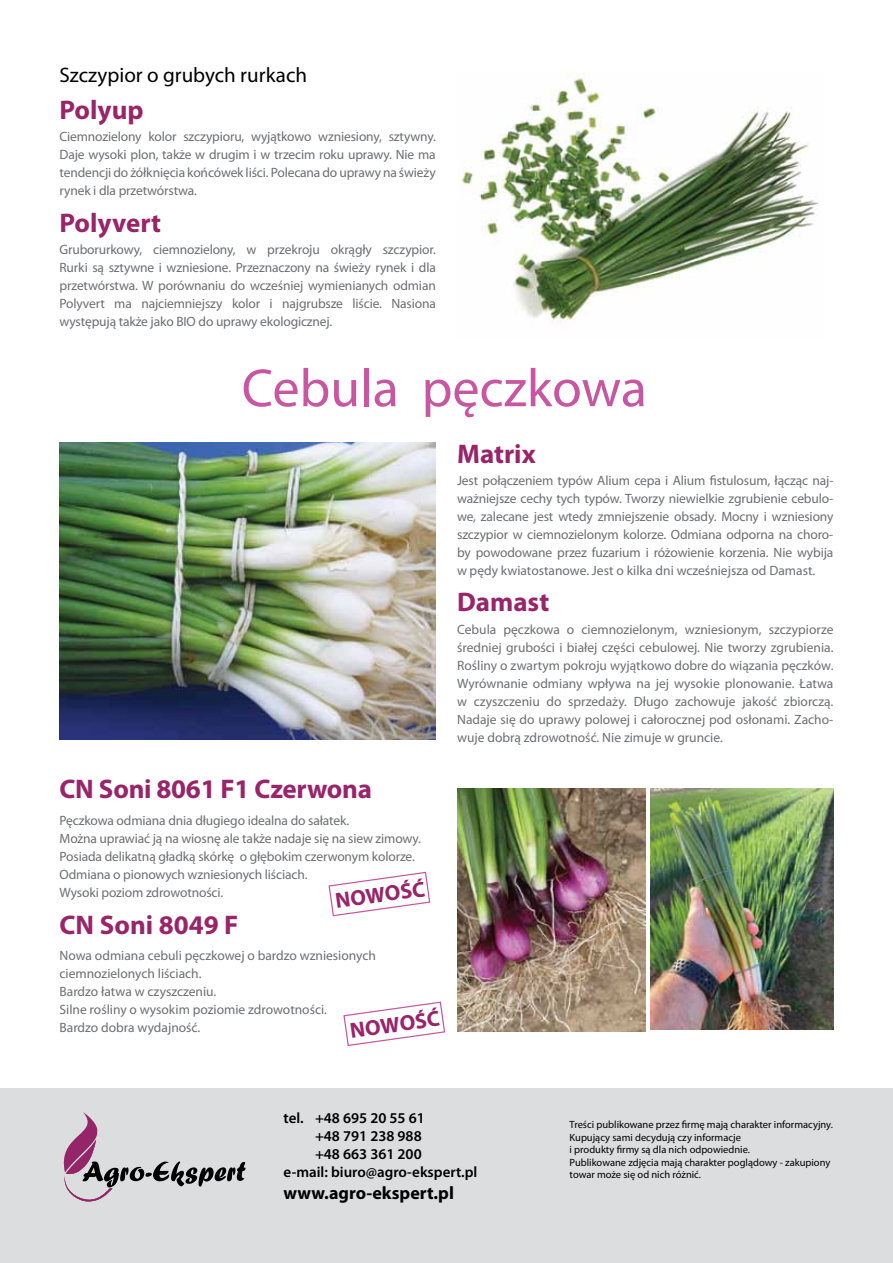
<style>
.page{position:relative;width:893px;height:1263px;background:#fff}
.page>*{position:absolute;margin:0;border:0;box-sizing:border-box;transform-origin:0 0}
.t1{font:54px "Myriad Pro";color:#c657a0}
.t2{font:700 27px "Myriad Pro";color:#982569}
.t3{font:700 21.9px "Myriad Pro";color:#982569}
.t4{font:21px "Myriad Pro";color:#000}
.t5{font:700 18px "Myriad Pro";color:#000}
.t6{font:600 15px "Myriad Pro";color:#000}
.t7{font:13.5px/18px "Myriad Pro";letter-spacing:-.01em;color:#6d6e71;text-align:justify}
.t8{font:10.5px/12.6px "Myriad Pro";color:#000}
</style>
<div class="page">
<div style="left:0;top:1089px;width:893px;height:174px;background:#dcddde"></div>
<svg style="left:63px;top:1112px;width:183px;height:89px"></svg>
<img style="left:60px;top:442px;width:376px;height:298px">
<img style="left:462px;top:72px;width:357px;height:250px">
<img style="left:457px;top:789px;width:188px;height:242px">
<svg style="left:328px;top:871px;width:103px;height:46px"></svg>
<svg style="left:343px;top:1001px;width:103px;height:45px"></svg>
<img style="left:651px;top:789px;width:182px;height:240px">
<h3 class="t4" style="left:60px;top:62px;width:249px">Szczypior o grubych rurkach</h3>
<h2 class="t2" style="left:60px;top:92px;width:86px">Polyup</h2>
<p class="t7" style="left:60px;top:127px;width:378px">Ciemnozielony kolor szczypioru, wyjątkowo wzniesiony, sztywny.<br>Daje wysoki plon, także w drugim i w trzecim roku uprawy. Nie ma tendencji do żółknięcia końcówek liści. Polecana do uprawy na świeży rynek i dla przetwórstwa.</p>
<h2 class="t2" style="left:60px;top:205px;width:103px">Polyvert</h2>
<p class="t7" style="left:60px;top:240px;width:378px">Gruborurkowy, ciemnozielony, w przekroju okrągły szczypior.<br>Rurki są sztywne i wzniesione. Przeznaczony na świeży rynek i dla przetwórstwa. W porównaniu do wcześniej wymienianych odmian Polyvert ma najciemniejszy kolor i najgrubsze liście. Nasiona występują także jako BIO do uprawy ekologicznej.</p>
<h1 class="t1" style="left:242px;top:355px;width:407px">Cebula pęczkowa</h1>
<h2 class="t2" style="left:60px;top:772px;width:314px">CN Soni 8061 F1 Czerwona</h2>
<p class="t7" style="left:60px;top:811px;width:363px;text-align:left">Pęczkowa odmiana dnia długiego idealna do sałatek.<br>Można uprawiać ją na wiosnę ale także nadaje się na siew zimowy.<br>Posiada delikatną gładką skórkę o głębokim czerwonym kolorze.<br>Odmiana o pionowych wzniesionych liściach.<br>Wysoki poziom zdrowotności.</p>
<h2 class="t2" style="left:60px;top:907px;width:180px">CN Soni 8049 F</h2>
<p class="t7" style="left:60px;top:946px;width:318px;text-align:left">Nowa odmiana cebuli pęczkowej o bardzo wzniesionych ciemnozielonych liściach.<br>Bardzo łatwa w czyszczeniu.<br>Silne rośliny o wysokim poziomie zdrowotności.<br>Bardzo dobra wydajność.</p>
<h3 class="t3" style="left:333px;top:887px;width:92px;rotate:-8deg">NOWOŚĆ</h3>
<h3 class="t3" style="left:348px;top:1017px;width:92px;rotate:-8deg">NOWOŚĆ</h3>
<h2 class="t2" style="left:457px;top:436px;width:80px">Matrix</h2>
<p class="t7" style="left:457px;top:471px;width:378px">Jest połączeniem typów Alium cepa i Alium fistulosum, łącząc naj&shy;ważniejsze cechy tych typów. Tworzy niewielkie zgrubienie cebulo&shy;we, zalecane jest wtedy zmniejszenie obsady. Mocny i wzniesiony szczypior w ciemnozielonym kolorze. Odmiana odporna na choro&shy;by powodowane przez fuzarium i różowienie korzenia. Nie wybija w pędy kwiatostanowe. Jest o kilka dni wcześniejsza od Damast.</p>
<h2 class="t2" style="left:457px;top:585px;width:94px">Damast</h2>
<p class="t7" style="left:457px;top:620px;width:378px">Cebula pęczkowa o ciemnozielonym, wzniesionym, szczypiorze średniej grubości i białej części cebulowej. Nie tworzy zgrubienia.<br>Rośliny o zwartym pokroju wyjątkowo dobre do wiązania pęczków.<br>Wyrównanie odmiany wpływa na jej wysokie plonowanie. Łatwa w czyszczeniu do sprzedaży. Długo zachowuje jakość zbiorczą.<br>Nadaje się do uprawy polowej i całorocznej pod osłonami. Zacho&shy;wuje dobrą zdrowotność. Nie zimuje w gruncie.</p>
<p class="t6" style="left:283px;top:1109px;width:143px">tel. +48 695 20 55 61</p>
<p class="t6" style="left:315px;top:1127px;width:108px">+48 791 238 988</p>
<p class="t6" style="left:315px;top:1145px;width:108px">+48 663 361 200</p>
<p class="t6" style="left:283px;top:1163px;width:195px">e-mail: biuro@agro-ekspert.pl</p>
<h3 class="t5" style="left:283px;top:1181px;width:172px">www.agro-ekspert.pl</h3>
<p class="t8" style="left:570px;top:1118px;width:265px">Treści publikowane przez firmę mają charakter informacyjny.<br>Kupujący sami decydują czy informacje<br>i produkty firmy są dla nich odpowiednie.<br>Publikowane zdjęcia mają charakter poglądowy - zakupiony towar może się od nich różnić.</p>
</div>
